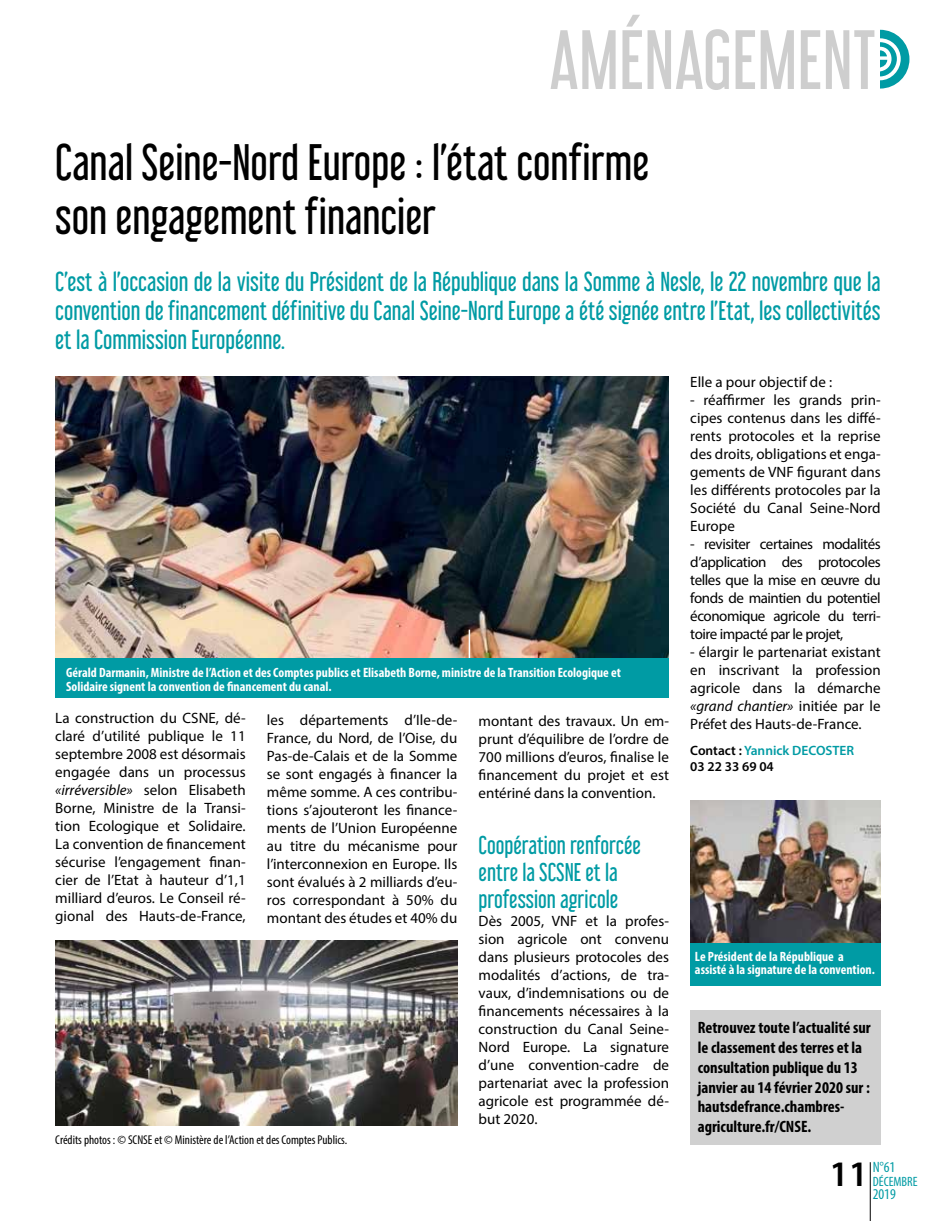
<style>
.page{position:relative;width:936px;height:1221px;background:#fff}
.page>*{position:absolute;margin:0;border:0;box-sizing:border-box;transform-origin:0 0}
.t1{font:75px "Libel Suit Rg";color:#cecece}
.t2{font:45px/54px "Libel Suit Rg";color:#000}
.t3{font:600 36px "Myriad Pro";color:#000}
.t4{font:24px/28.8px "Libel Suit Rg";color:#009ba4;text-align:justify}
.t5{font:22.5px/27px "Libel Suit Rg";color:#009ba4}
.t6{font:700 condensed 16.5px/19.8px "Myriad Pro";color:#000}
.t7{font:15px/18px "Myriad Pro";color:#000;text-align:justify}
.t8{font:condensed 15px "Myriad Pro";color:#009ba4}
.t9{font:700 condensed 13.5px/13.5px "Myriad Pro";color:#fff}
.t10{font:600 13.5px/16.2px "Myriad Pro";color:#000}
.t11{font:condensed 13.5px "Myriad Pro";color:#009ba4}
.t12{font:condensed 12.75px "Myriad Pro";color:#000}
.s1{font-style:italic}
.s2{color:#009ba4}
</style>
<div class="page">
<div style="left:690px;top:1009px;width:190px;height:135px;background:#d0d0d0"></div>
<hr style="left:869px;top:1162px;width:1px;height:58px;background:#000">
<svg style="left:880px;top:30px;width:29px;height:59px"></svg>
<img style="left:55px;top:376px;width:613px;height:282px">
<hr style="left:468px;top:629px;width:2px;height:515px;background:#fff">
<div style="left:55px;top:658px;width:614px;height:39px;background:#009ba4"></div>
<img style="left:690px;top:800px;width:190px;height:143px">
<div style="left:690px;top:943px;width:190px;height:42px;background:#009ba4"></div>
<img style="left:55px;top:940px;width:402px;height:185px">
<h1 class="t1" style="left:549px;top:-2px;width:328px">AMÉNAGEMENT</h1>
<h2 class="t2" style="left:55px;top:131px;width:595px">Canal Seine-Nord Europe : l’état confirme son engagement financier</h2>
<p class="t4" style="left:55px;top:265px;width:826px">C’est à l’occasion de la visite du Président de la République dans la Somme à Nesle, le 22 novembre que la convention de financement définitive du Canal Seine-Nord Europe a été signée entre l’Etat, les collectivités et la Commission Européenne.</p>
<p class="t9" style="left:66px;top:665px;width:556px">Gérald Darmanin, Ministre de l’Action et des Comptes publics et Elisabeth Borne, ministre de la Transition Ecologique et<br>Solidaire signent la convention de financement du canal.</p>
<p class="t7" style="left:55px;top:708px;width:192px">La construction du CSNE, dé&shy;claré d’utilité publique le 11 septembre 2008 est désormais engagée dans un processus <span class="s1">«irréversible»</span> selon Elisabeth Borne, Ministre de la Transi&shy;tion Ecologique et Solidaire.<br>La convention de financement sécurise l’engagement finan&shy;cier de l’Etat à hauteur d’1,1 milliard d’euros. Le Conseil ré&shy;gional des Hauts-de-France,</p>
<p class="t7" style="left:267px;top:710px;width:192px">les départements d’Ile-de-France, du Nord, de l’Oise, du Pas-de-Calais et de la Somme se sont engagés à financer la même somme. A ces contribu&shy;tions s’ajouteront les finance&shy;ments de l’Union Européenne au titre du mécanisme pour l’interconnexion en Europe. Ils sont évalués à 2 milliards d’eu&shy;ros correspondant à 50% du montant des études et 40% du</p>
<p class="t7" style="left:478px;top:711px;width:192px">montant des travaux. Un em&shy;prunt d’équilibre de l’ordre de 700 millions d’euros, finalise le financement du projet et est entériné dans la convention.</p>
<h3 class="t5" style="left:478px;top:828px;width:164px">Coopération renforcée entre la SCSNE et la profession agricole</h3>
<p class="t7" style="left:478px;top:911px;width:192px">Dès 2005, VNF et la profes&shy;sion agricole ont convenu dans plusieurs protocoles des modalités d’actions, de tra&shy;vaux, d’indemnisations ou de financements nécessaires à la construction du Canal Seine-Nord Europe. La signature d’une convention-cadre de partenariat avec la profession agricole est programmée dé&shy;but 2020.</p>
<p class="t12" style="left:55px;top:1132px;width:293px">Crédits photos : © SCNSE et © Ministère de l’Action et des Comptes Publics.</p>
<p class="t7" style="left:690px;top:372px;width:143px">Elle a pour objectif de :</p>
<p class="t7" style="left:690px;top:390px;width:192px">- réaffirmer les grands prin&shy;cipes contenus dans les diffé&shy;rents protocoles et la reprise des droits, obligations et enga&shy;gements de VNF figurant dans les différents protocoles par la Société du Canal Seine-Nord Europe</p>
<p class="t7" style="left:690px;top:534px;width:192px">- revisiter certaines modalités d’application des protocoles telles que la mise en œuvre du fonds de maintien du potentiel économique agricole du terri&shy;toire impacté par le projet,</p>
<p class="t7" style="left:690px;top:642px;width:192px">- élargir le partenariat existant en inscrivant la profession agricole dans la démarche <span class="s1">«grand chantier»</span> initiée par le Préfet des Hauts-de-France.</p>
<p class="t10" style="left:690px;top:741px;width:165px">Contact : <span class="s2">Yannick DECOSTER<br></span>03 22 33 69 04</p>
<p class="t9" style="left:695px;top:948px;width:181px">Le Président de la République a assisté à la signature de la convention.</p>
<p class="t6" style="left:697px;top:1017px;width:174px">Retrouvez toute l’actualité sur le classement des terres et la consultation publique du 13 janvier au 14 février 2020 sur : hautsdefrance.chambres&shy;agriculture.fr/CNSE.</p>
<h3 class="t3" style="left:829px;top:1150px;width:40px">11</h3>
<p class="t8" style="left:872px;top:1158px;width:24px">N°61</p>
<p class="t11" style="left:872px;top:1173px;width:46px">DÉCEMBRE</p>
<p class="t8" style="left:872px;top:1185px;width:25px">2019</p>
</div>
